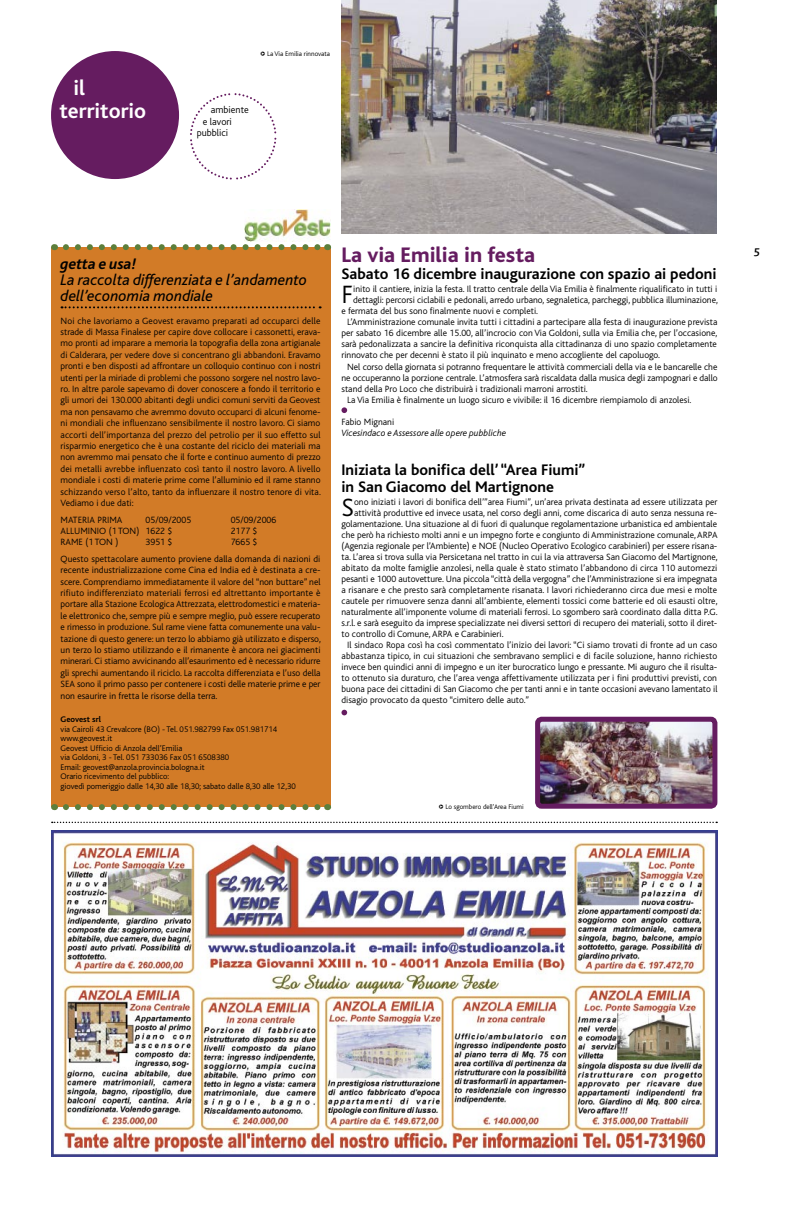
<style>
.page{position:relative;width:811px;height:1208px;background:#fff}
.page>*{position:absolute;margin:0;border:0;box-sizing:border-box;transform-origin:0 0}
.t1{font:300 26.2px "Bliss";color:#000}
.t2{font:800 22px "Bliss";color:#651c60}
.t3{font:700 22px/23px "Bliss";color:#fff}
.t4{font:700 16px/17px "Bliss";color:#000}
.t5{font:italic 16px/16px "Bliss";color:#000}
.t6{font:italic 700 16px "Bliss";color:#000}
.t7{font:500 12px "Bliss Caps";color:#000}
.t8{font:300 10.1px "Bliss";color:#000}
.t9{font:300 9.5px/11.4px "Bliss";color:#000;text-align:justify}
.t10{font:italic 300 9.5px "Bliss";color:#000}
.t11{font:300 8.5px/9.5px "Bliss";color:#000}
.t12{font:700 8.5px "Bliss";color:#000}
.t13{font:300 7px "Bliss";color:#000}
</style>
<div class="page">
<img style="left:341px;top:0;width:376px;height:233px">
<div style="left:51px;top:51px;width:128px;height:128px;background:#651c60;border-radius:50%"></div>
<svg style="left:190px;top:93px;width:87px;height:87px"></svg>
<div style="left:51px;top:247px;width:279px;height:559px;background:#d27b27"></div>
<svg style="left:62px;top:306px;width:259px;height:2px"></svg>
<svg style="left:66px;top:244px;width:255px;height:6px"></svg>
<img style="left:245px;top:210px;width:85px;height:31px">
<svg style="left:66px;top:804px;width:255px;height:6px"></svg>
<svg style="left:52px;top:821px;width:665px;height:2px"></svg>
<img style="left:51px;top:830px;width:666px;height:326px">
<img style="left:535px;top:716px;width:183px;height:90px">
<svg style="left:341px;top:407px;width:6px;height:6px"></svg>
<svg style="left:341px;top:709px;width:6px;height:6px"></svg>
<h2 class="t3" style="left:59px;top:77px;width:88px;text-indent:14px">il territorio</h2>
<p class="t13" style="left:260px;top:50px;width:71px">❑ La Via Emilia rinnovata</p>
<p class="t8" style="left:211px;top:105px;width:40px">ambiente</p>
<p class="t8" style="left:203px;top:116px;width:31px">e lavori</p>
<p class="t8" style="left:197px;top:127px;width:33px">pubblici</p>
<h3 class="t6" style="left:61px;top:255px;width:77px">getta e usa!</h3>
<h3 class="t5" style="left:61px;top:272px;width:248px">La raccolta differenziata e l’andamento dell’economia mondiale</h3>
<p class="t9" style="left:61px;top:315px;width:262px">Noi che lavoriamo a Geovest eravamo preparati ad occuparci delle strade di Massa Finalese per capire dove collocare i cassonetti, erava&shy;mo pronti ad imparare a memoria la topografia della zona artigianale di Calderara, per vedere dove si concentrano gli abbandoni. Eravamo pronti e ben disposti ad affrontare un colloquio continuo con i nostri utenti per la miriade di problemi che possono sorgere nel nostro lavo&shy;ro. In altre parole sapevamo di dover conoscere a fondo il territorio e gli umori dei 130.000 abitanti degli undici comuni serviti da Geovest ma non pensavamo che avremmo dovuto occuparci di alcuni fenome&shy;ni mondiali che influenzano sensibilmente il nostro lavoro. Ci siamo accorti dell’importanza del prezzo del petrolio per il suo effetto sul risparmio energetico che è una costante del riciclo dei materiali ma non avremmo mai pensato che il forte e continuo aumento di prezzo dei metalli avrebbe influenzato così tanto il nostro lavoro. A livello mondiale i costi di materie prime come l’alluminio ed il rame stanno schizzando verso l’alto, tanto da influenzare il nostro tenore di vita.<br>Vediamo i due dati:</p>
<p class="t9" style="left:61px;top:514px;width:63px">MATERIA PRIMA</p>
<p class="t9" style="left:146px;top:514px;width:47px">05/09/2005</p>
<p class="t9" style="left:231px;top:514px;width:47px">05/09/2006</p>
<p class="t9" style="left:61px;top:525px;width:113px">ALLUMINIO (1 TON) 1622 $</p>
<p class="t9" style="left:231px;top:525px;width:28px">2177 $</p>
<p class="t9" style="left:61px;top:536px;width:59px">RAME (1 TON )</p>
<p class="t9" style="left:146px;top:536px;width:28px">3951 $</p>
<p class="t9" style="left:61px;top:533px;width:261px;line-height:17.1px;text-indent:170px">7665 $<br>Questo spettacolare aumento proviene dalla domanda di nazioni di</p>
<p class="t9" style="left:61px;top:564px;width:262px">recente industrializzazione come Cina ed India ed è destinata a cre&shy;scere. Comprendiamo immediatamente il valore del “non buttare” nel rifiuto indifferenziato materiali ferrosi ed altrettanto importante è portare alla Stazione Ecologica Attrezzata, elettrodomestici e materia&shy;le elettronico che, sempre più e sempre meglio, può essere recuperato e rimesso in produzione. Sul rame viene fatta comunemente una valu&shy;tazione di questo genere: un terzo lo abbiamo già utilizzato e disperso, un terzo lo stiamo utilizzando e il rimanente è ancora nei giacimenti minerari. Ci stiamo avvicinando all’esaurimento ed è necessario ridurre gli sprechi aumentando il riciclo. La raccolta differenziata e l’uso della SEA sono il primo passo per contenere i costi delle materie prime e per non esaurire in fretta le risorse della terra.</p>
<p class="t12" style="left:61px;top:715px;width:42px">Geovest srl</p>
<p class="t11" style="left:61px;top:724px;width:237px">via Cairoli 43 Crevalcore (BO) - Tel. 051.982799 Fax 051.981714 www.geovest.it<br>Geovest Ufficio di Anzola dell’Emilia<br>via Goldoni, 3 - Tel. 051 733036 Fax 051 6508380<br>Email: geovest@anzola.provincia.bologna.it<br>Orario ricevimento del pubblico:<br>giovedì pomeriggio dalle 14,30 alle 18,30; sabato dalle 8,30 alle 12,30</p>
<h2 class="t2" style="left:341px;top:243px;width:195px">La via Emilia in festa</h2>
<h3 class="t4" style="left:341px;top:265px;width:377px">Sabato 16 dicembre inaugurazione con spazio ai pedoni</h3>
<h1 class="t1" style="left:341px;top:281px;width:13px">F</h1>
<p class="t9" style="left:353px;top:284px;width:366px">inito il cantiere, inizia la festa. Il tratto centrale della Via Emilia è finalmente riqualificato in tutti i</p>
<p class="t9" style="left:353px;top:295px;width:366px">dettagli: percorsi ciclabili e pedonali, arredo urbano, segnaletica, parcheggi, pubblica illuminazione,</p>
<p class="t9" style="left:341px;top:306px;width:198px">e fermata del bus sono finalmente nuovi e completi.</p>
<p class="t9" style="left:347px;top:317px;width:372px">L’Amministrazione comunale invita tutti i cittadini a partecipare alla festa di inaugurazione prevista</p>
<p class="t9" style="left:341px;top:328px;width:377px">per sabato 16 dicembre alle 15.00, all’incrocio con Via Goldoni, sulla via Emilia che, per l’occasione,</p>
<p class="t9" style="left:341px;top:339px;width:377px">sarà pedonalizzata a sancire la definitiva riconquista alla cittadinanza di uno spazio completamente</p>
<p class="t9" style="left:341px;top:350px;width:320px">rinnovato che per decenni è stato il più inquinato e meno accogliente del capoluogo.</p>
<p class="t9" style="left:347px;top:361px;width:372px">Nel corso della giornata si potranno frequentare le attività commerciali della via e le bancarelle che</p>
<p class="t9" style="left:341px;top:372px;width:378px">ne occuperanno la porzione centrale. L’atmosfera sarà riscaldata dalla musica degli zampognari e dallo</p>
<p class="t9" style="left:341px;top:383px;width:248px">stand della Pro Loco che distribuirà i tradizionali marroni arrostiti.</p>
<p class="t9" style="left:347px;top:394px;width:346px">La Via Emilia è finalmente un luogo sicuro e vivibile: il 16 dicembre riempiamolo di anzolesi.</p>
<p class="t9" style="left:341px;top:416px;width:54px">Fabio Mignani</p>
<p class="t10" style="left:341px;top:427px;width:166px">Vicesindaco e Assessore alle opere pubbliche</p>
<h3 class="t4" style="left:341px;top:461px;width:245px">Iniziata la bonifica dell’ “Area Fiumi” in San Giacomo del Martignone</h3>
<h1 class="t1" style="left:341px;top:494px;width:14px">S</h1>
<p class="t9" style="left:354px;top:497px;width:365px">ono iniziati i lavori di bonifica dell’”area Fiumi”, un’area privata destinata ad essere utilizzata per</p>
<p class="t9" style="left:354px;top:508px;width:365px">attività produttive ed invece usata, nel corso degli anni, come discarica di auto senza nessuna re-</p>
<p class="t9" style="left:341px;top:519px;width:377px">golamentazione. Una situazione al di fuori di qualunque regolamentazione urbanistica ed ambientale</p>
<p class="t9" style="left:341px;top:530px;width:377px">che però ha richiesto molti anni e un impegno forte e congiunto di Amministrazione comunale, ARPA</p>
<p class="t9" style="left:341px;top:541px;width:377px">(Agenzia regionale per l’Ambiente) e NOE (Nucleo Operativo Ecologico carabinieri) per essere risana-</p>
<p class="t9" style="left:341px;top:552px;width:378px">ta. L’area si trova sulla via Persicetana nel tratto in cui la via attraversa San Giacomo del Martignone,</p>
<p class="t9" style="left:341px;top:563px;width:377px">abitato da molte famiglie anzolesi, nella quale è stato stimato l’abbandono di circa 110 automezzi</p>
<p class="t9" style="left:341px;top:574px;width:377px">pesanti e 1000 autovetture. Una piccola “città della vergogna” che l’Amministrazione si era impegnata</p>
<p class="t9" style="left:341px;top:585px;width:377px">a risanare e che presto sarà completamente risanata. I lavori richiederanno circa due mesi e molte</p>
<p class="t9" style="left:341px;top:596px;width:377px">cautele per rimuovere senza danni all’ambiente, elementi tossici come batterie ed oli esausti oltre,</p>
<p class="t9" style="left:341px;top:607px;width:378px">naturalmente all’imponente volume di materiali ferrosi. Lo sgombero sarà coordinato dalla ditta P.G.</p>
<p class="t9" style="left:341px;top:618px;width:377px">s.r.l. e sarà eseguito da imprese specializzate nei diversi settori di recupero dei materiali, sotto il diret-</p>
<p class="t9" style="left:341px;top:629px;width:164px">to controllo di Comune, ARPA e Carabinieri.</p>
<p class="t9" style="left:347px;top:640px;width:372px">Il sindaco Ropa così ha così commentato l’inizio dei lavori: “Ci siamo trovati di fronte ad un caso</p>
<p class="t9" style="left:341px;top:651px;width:377px">abbastanza tipico, in cui situazioni che sembravano semplici e di facile soluzione, hanno richiesto</p>
<p class="t9" style="left:341px;top:662px;width:377px">invece ben quindici anni di impegno e un iter burocratico lungo e pressante. Mi auguro che il risulta-</p>
<p class="t9" style="left:341px;top:673px;width:377px">to ottenuto sia duraturo, che l’area venga affettivamente utilizzata per i fini produttivi previsti, con</p>
<p class="t9" style="left:341px;top:684px;width:377px">buona pace dei cittadini di San Giacomo che per tanti anni e in tante occasioni avevano lamentato il</p>
<p class="t9" style="left:341px;top:695px;width:189px">disagio provocato da questo “cimitero delle auto.”</p>
<p class="t13" style="left:438px;top:803px;width:87px">❑ Lo sgombero dell’Area Fiumi</p>
<p class="t7" style="left:753px;top:244px;width:8px">5</p>
</div>
